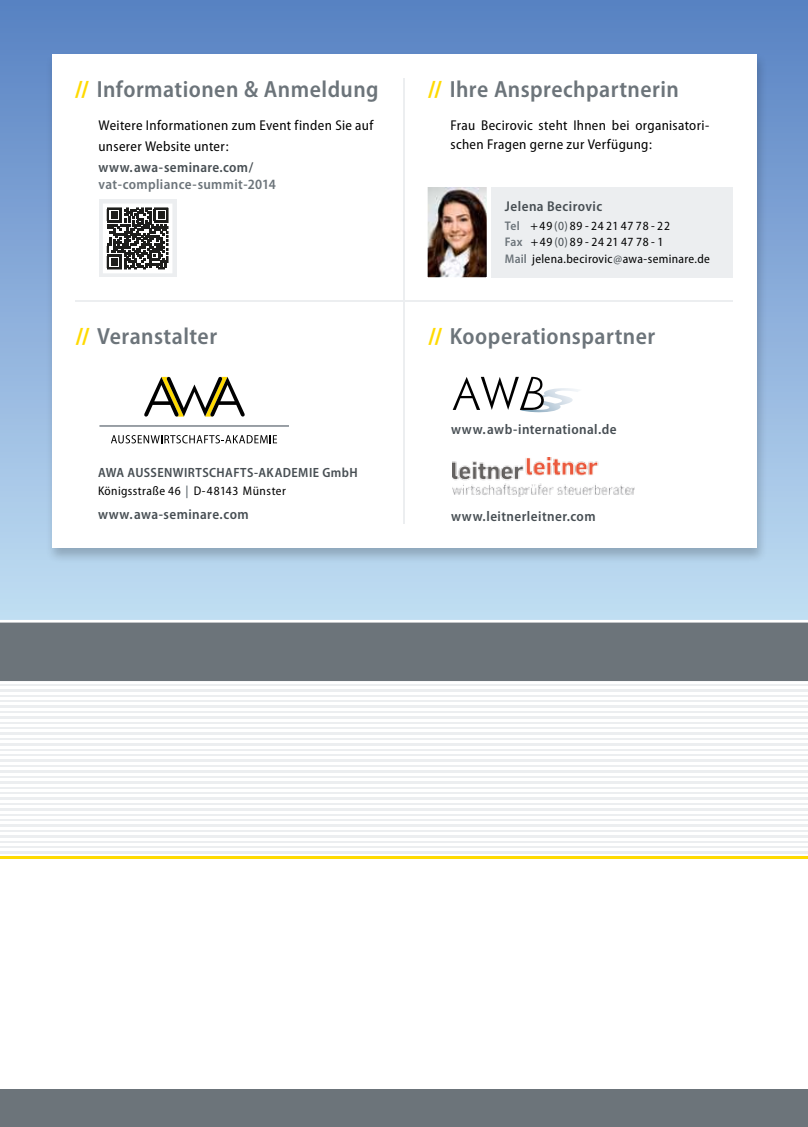
<style>
.page{position:relative;width:808px;height:1127px;background:#fff}
.page>*{position:absolute;margin:0;border:0;box-sizing:border-box;transform-origin:0 0}
.t1{font:600 semi-condensed 23.4px "Myriad Pro";letter-spacing:.02em;color:#6c747a}
.t2{font:semi-condensed 14.25px/20.7px "Myriad Pro";letter-spacing:.02em;color:#000}
.t3{font:600 semi-condensed 14.25px "Myriad Pro";letter-spacing:.03em;color:#474e53}
.t4{font:600 semi-condensed 14.25px "Myriad Pro";letter-spacing:.025em;color:#6c747a}
.t5{font:600 semi-condensed 13.35px "Myriad Pro";letter-spacing:.03em;color:#474e53}
.t6{font:semi-condensed 12.6px/16.6px "Myriad Pro";letter-spacing:.03em;color:#000}
.s1{font-weight:700;font-stretch:normal;color:#ffda00}
.s2{font-weight:600;color:#6c747a}
.s3{color:#474e53}
</style>
<div class="page">
<div style="left:0;top:0;width:808px;height:680px;background:linear-gradient(to bottom,#5881c3,#cbe7f8)"></div>
<div style="left:0;top:684px;width:808px;height:172px;background:#eceef0"></div>
<hr style="left:0;top:767px;width:808px;height:3px;background:#fff">
<hr style="left:0;top:773px;width:808px;height:2px;background:#fff">
<hr style="left:0;top:778px;width:808px;height:3px;background:#fff">
<hr style="left:0;top:783px;width:808px;height:3px;background:#fff">
<hr style="left:0;top:789px;width:808px;height:3px;background:#fff">
<hr style="left:0;top:794px;width:808px;height:3px;background:#fff">
<hr style="left:0;top:800px;width:808px;height:2px;background:#fff">
<hr style="left:0;top:805px;width:808px;height:3px;background:#fff">
<hr style="left:0;top:811px;width:808px;height:2px;background:#fff">
<hr style="left:0;top:816px;width:808px;height:3px;background:#fff">
<hr style="left:0;top:821px;width:808px;height:3px;background:#fff">
<hr style="left:0;top:827px;width:808px;height:2px;background:#fff">
<hr style="left:0;top:832px;width:808px;height:3px;background:#fff">
<hr style="left:0;top:838px;width:808px;height:2px;background:#fff">
<hr style="left:0;top:843px;width:808px;height:3px;background:#fff">
<hr style="left:0;top:848px;width:808px;height:3px;background:#fff">
<hr style="left:0;top:854px;width:808px;height:2px;background:#fff">
<hr style="left:0;top:762px;width:808px;height:3px;background:#fff">
<hr style="left:0;top:756px;width:808px;height:3px;background:#fff">
<hr style="left:0;top:751px;width:808px;height:3px;background:#fff">
<hr style="left:0;top:746px;width:808px;height:2px;background:#fff">
<hr style="left:0;top:740px;width:808px;height:3px;background:#fff">
<hr style="left:0;top:735px;width:808px;height:3px;background:#fff">
<hr style="left:0;top:729px;width:808px;height:3px;background:#fff">
<hr style="left:0;top:724px;width:808px;height:3px;background:#fff">
<hr style="left:0;top:719px;width:808px;height:2px;background:#fff">
<hr style="left:0;top:713px;width:808px;height:3px;background:#fff">
<hr style="left:0;top:708px;width:808px;height:3px;background:#fff">
<hr style="left:0;top:702px;width:808px;height:3px;background:#fff">
<hr style="left:0;top:697px;width:808px;height:3px;background:#fff">
<hr style="left:0;top:692px;width:808px;height:2px;background:#fff">
<hr style="left:0;top:686px;width:808px;height:3px;background:#fff">
<hr style="left:0;top:856px;width:808px;height:3px;background:#ffda00">
<div style="left:0;top:1089px;width:808px;height:38px;background:#6c747a"></div>
<div style="left:0;top:620px;width:808px;height:61px;background:#6c747a"></div>
<div style="left:45px;top:52px;width:723px;height:512px;background:#000;opacity:.21"></div>
<div style="left:52px;top:54px;width:704px;height:494px;background:#fff"></div>
<hr style="left:75px;top:300px;width:658px;height:2px;background:#eceef0">
<div style="left:491px;top:187px;width:242px;height:90px;background:#eceef0"></div>
<img style="left:427px;top:187px;width:60px;height:91px">
<svg style="left:111px;top:435px;width:166px;height:8px"></svg>
<svg style="left:99px;top:425px;width:190px;height:2px"></svg>
<svg style="left:144px;top:376px;width:101px;height:41px"></svg>
<div style="left:99px;top:200px;width:77px;height:77px;background:#eceef0"></div>
<svg style="left:103px;top:204px;width:69px;height:69px;background:#7e7e7d"></svg>
<hr style="left:403px;top:78px;width:2px;height:446px;background:#eceef0">
<svg style="left:453px;top:377px;width:126px;height:36px"></svg>
<img style="left:452px;top:458px;width:183px;height:38px">
<h1 class="t1" style="left:75px;top:76px;width:305px"><span class="s1">//</span> Informationen &amp; Anmeldung</h1>
<p class="t2" style="left:98px;top:115px;width:276px">Weitere Informationen zum Event finden Sie auf unserer Website unter:</p>
<p class="t3" style="left:98px;top:160px;width:156px">www.awa-seminare.com/</p>
<p class="t4" style="left:98px;top:176px;width:179px">vat-compliance-summit-2014</p>
<h1 class="t1" style="left:428px;top:76px;width:253px"><span class="s1">//</span> Ihre Ansprechpartnerin</h1>
<p class="t2" style="left:450px;top:116px;width:260px;line-height:18.9px">Frau Becirovic steht Ihnen bei organisatori&shy;schen Fragen gerne zur Verfügung:</p>
<p class="t3" style="left:505px;top:198px;width:99px">Jelena Becirovic</p>
<p class="t6" style="left:505px;top:217px;width:207px"><span class="s2">Tel</span> +49<span class="s3">(0)</span>89 - 24 21 47 78 - 22<br><span class="s2">Fax</span> +49<span class="s3">(0)</span>89 - 24 21 47 78 - 1<br><span class="s2">Mail</span> jelena.becirovic<span class="s3">@</span>awa-seminare.de</p>
<h1 class="t1" style="left:75px;top:323px;width:143px"><span class="s1">//</span> Veranstalter</h1>
<h1 class="t1" style="left:428px;top:323px;width:229px"><span class="s1">//</span> Kooperationspartner</h1>
<p class="t5" style="left:98px;top:465px;width:261px">AWA AUSSENWIRTSCHAFTS-AKADEMIE GmbH</p>
<p class="t6" style="left:98px;top:483px;width:190px">Königsstraße 46 <span class="s2">|</span> D-48143 Münster</p>
<p class="t3" style="left:98px;top:506px;width:152px">www.awa-seminare.com</p>
<p class="t3" style="left:451px;top:422px;width:167px">www.awb-international.de</p>
<p class="t3" style="left:451px;top:508px;width:146px">www.leitnerleitner.com</p>
</div>
